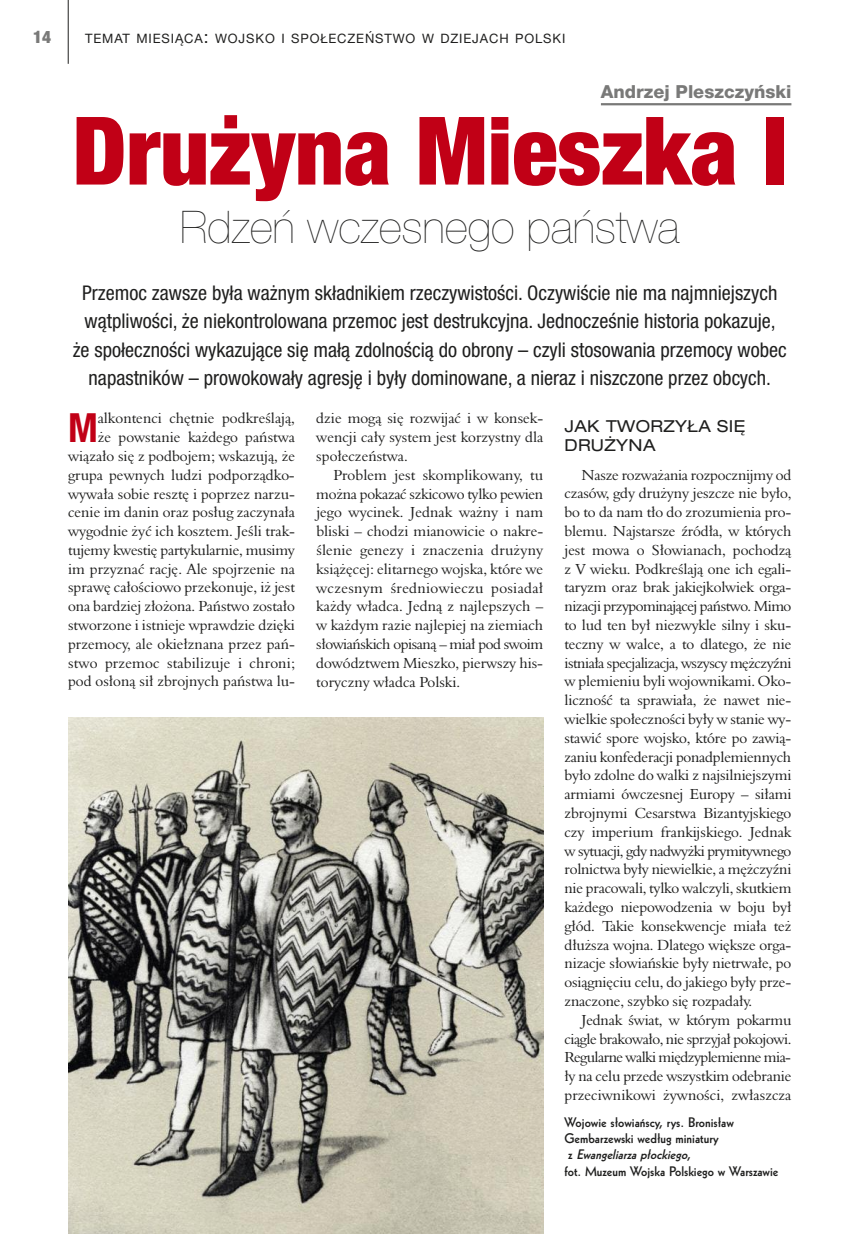
<style>
.page{position:relative;width:851px;height:1234px;background:#fff}
.page>*{position:absolute;margin:0;border:0;box-sizing:border-box;transform-origin:0 0}
.t1{font:900 condensed 94.5px "Helvetica Neue LT Com";color:#c10016}
.t2{font:200 45px "Helvetica Neue LT Com";color:#1f1f1e}
.t3{font:700 condensed 40.2px "Helvetica Neue LT Com";color:#c10016}
.t4{font:condensed 20.25px/28.5px "Helvetica Neue LT Com";color:#1f1f1e;text-align:center}
.t5{font:800 18px "Helvetica Neue LT Com";color:#797978}
.t6{font:900 condensed 17.25px "Helvetica Neue LT Com";color:#797978}
.t7{font:expanded 16.5px/18.8px "Helvetica Neue LT Com";letter-spacing:.025em;color:#1f1f1e}
.t8{font:15px/18.8px "Aldine 401 EU";color:#1f1f1e;text-align:justify}
.t9{font:700 13.5px/16.2px "Geometric 231 EU";color:#1f1f1e}
.t10{font:12.9px "Helvetica Neue LT Com";letter-spacing:.065em;color:#1f1f1e}
.s1{font-size:17.25px}
.s2{font-style:italic}
</style>
<div class="page">
<hr style="left:600px;top:103px;width:191px;height:2px;background:#797978">
<hr style="left:68px;top:0;width:1px;height:64px;background:#1f1f1e">
<img style="left:68px;top:717px;width:475px;height:516px">
<p class="t6" style="left:33px;top:27px;width:19px">14</p>
<p class="t10" style="left:85px;top:30px;width:481px">TEMAT MIESIĄCA<span class="s1">:</span> WOJSKO I SPOŁECZEŃSTWO W DZIEJACH POLSKI</p>
<p class="t5" style="left:600px;top:81px;width:192px">Andrzej Pleszczyński</p>
<h1 class="t1" style="left:72px;top:94px;width:716px">Drużyna Mieszka I</h1>
<h2 class="t2" style="left:180px;top:201px;width:501px">Rdzeń wczesnego państwa</h2>
<p class="t4" style="left:73px;top:278px;width:715px">Przemoc zawsze była ważnym składnikiem rzeczywistości. Oczywiście nie ma najmniejszych wątpliwości, że niekontrolowana przemoc jest destrukcyjna. Jednocześnie historia pokazuje,<br>że społeczności wykazujące się małą zdolnością do obrony – czyli stosowania przemocy wobec napastników – prowokowały agresję i były dominowane, a nieraz i niszczone przez obcych.</p>
<p class="t8" style="left:68px;top:409px;width:228px;text-align:right">alkontenci chętnie podkreślają,<br>że powstanie każdego państwa wiązało się z podbojem; wskazują, że grupa pewnych ludzi podporządko&shy;wywała sobie resztę i poprzez narzu&shy;cenie im danin oraz posług zaczynała wygodnie żyć ich kosztem. Jeśli trak&shy;tujemy kwestię partykularnie, musimy im przyznać rację. Ale spojrzenie na sprawę całościowo przekonuje, iż jest ona bardziej złożona. Państwo zostało stworzone i istnieje wprawdzie dzięki przemocy, ale okiełznana przez pań&shy;stwo przemoc stabilizuje i chroni; pod osłoną sił zbrojnych państwa lu-</p>
<p class="t8" style="left:316px;top:409px;width:228px">dzie mogą się rozwĳać i w konsek&shy;wencji cały system jest korzystny dla społeczeństwa.</p>
<h3 class="t3" style="left:68px;top:403px;width:31px">M</h3>
<p class="t8" style="left:316px;top:465px;width:228px;text-indent:17px">Problem jest skomplikowany, tu można pokazać szkicowo tylko pewien jego wycinek. Jednak ważny i nam bliski – chodzi mianowicie o nakre&shy;ślenie genezy i znaczenia drużyny książęcej: elitarnego wojska, które we wczesnym średniowieczu posiadał każdy władca. Jedną z najlepszych – w każdym razie najlepiej na ziemiach słowiańskich opisaną – miał pod swoim dowództwem Mieszko, pierwszy his&shy;toryczny władca Polski.</p>
<p class="t7" style="left:564px;top:416px;width:182px">JAK TWORZYŁA SIĘ<br>DRUŻYNA</p>
<p class="t8" style="left:564px;top:465px;width:228px;text-indent:17px">Nasze rozważania rozpocznĳmy od czasów, gdy drużyny jeszcze nie było, bo to da nam tło do zrozumienia pro&shy;blemu. Najstarsze źródła, w których jest mowa o Słowianach, pochodzą z V wieku. Podkreślają one ich egali&shy;taryzm oraz brak jakiejkolwiek orga&shy;nizacji przypominającej państwo. Mimo to lud ten był niezwykle silny i sku&shy;teczny w walce, a to dlatego, że nie istniała specjalizacja, wszyscy mężczyźni w plemieniu byli wojownikami. Oko&shy;liczność ta sprawiała, że nawet nie&shy;wielkie społeczności były w stanie wy&shy;stawić spore wojsko, które po zawią&shy;zaniu konfederacji ponadplemiennych było zdolne do walki z najsilniejszymi armiami ówczesnej Europy – siłami zbrojnymi Cesarstwa Bizantyjskiego czy imperium frankĳskiego. Jednak w sytuacji, gdy nadwyżki prymitywnego rolnictwa były niewielkie, a mężczyźni nie pracowali, tylko walczyli, skutkiem każdego niepowodzenia w boju był głód. Takie konsekwencje miała też dłuższa wojna. Dlatego większe orga&shy;nizacje słowiańskie były nietrwałe, po osiągnięciu celu, do jakiego były prze&shy;znaczone, szybko się rozpadały.</p>
<p class="t8" style="left:564px;top:1010px;width:228px;text-indent:17px">Jednak świat, w którym pokarmu ciągle brakowało, nie sprzyjał pokojowi.<br>Regularne walki międzyplemienne mia&shy;ły na celu przede wszystkim odebranie przeciwnikowi żywności, zwłaszcza</p>
<p class="t9" style="left:564px;top:1113px;width:215px">Wojowie słowiańscy, rys. Bronisław Gembarzewski według miniatury<br>z <span class="s2">Ewangeliarzapłockiego</span>,<br>fot. Muzeum Wojska Polskiego w Warszawie</p>
</div>
